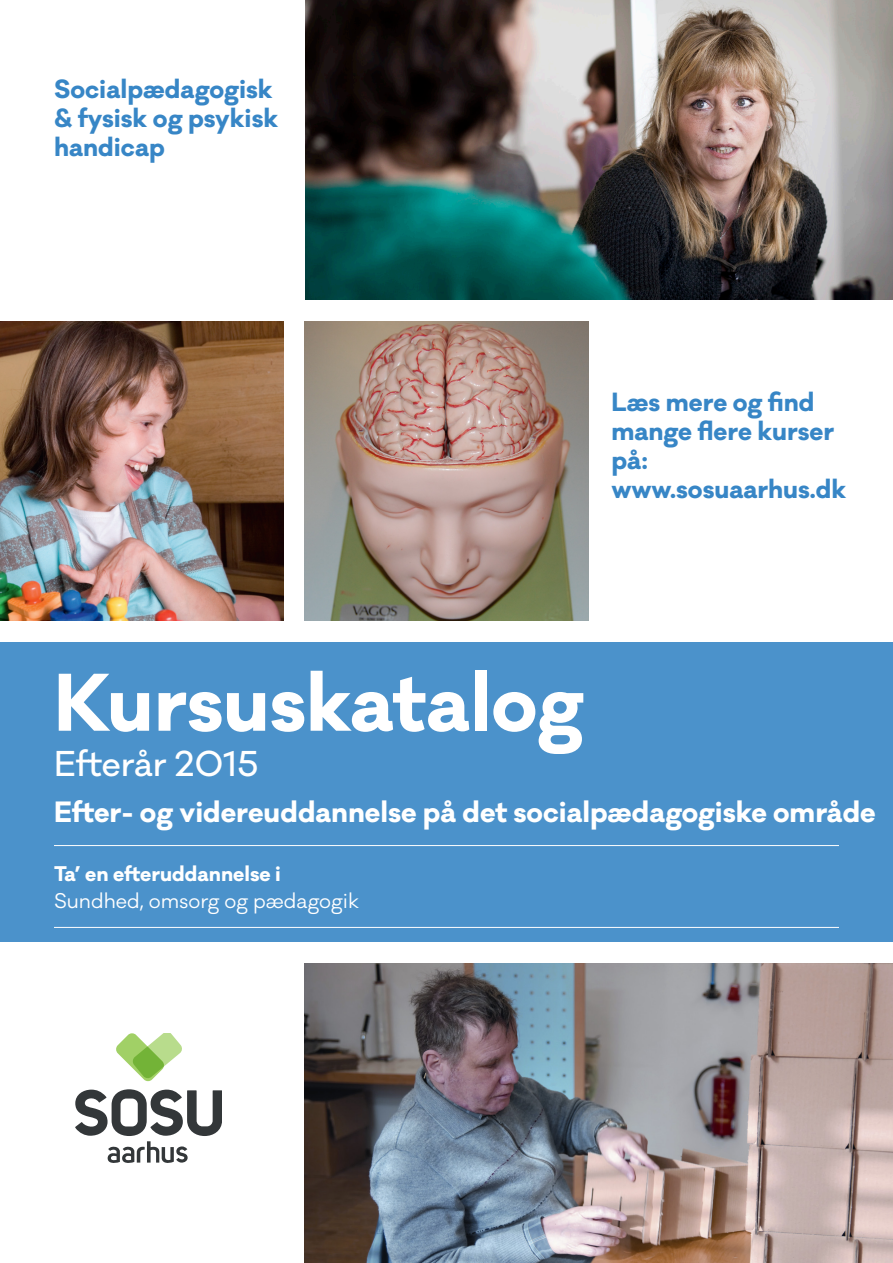
<style>
.page{position:relative;width:893px;height:1263px;background:#fff}
.page>*{position:absolute;margin:0;border:0;box-sizing:border-box;transform-origin:0 0}
.t1{font:700 75px "Galano Classic";color:#fff}
.t2{font:500 33px "Galano Classic";color:#fff}
.t3{font:700 27px "Galano Classic";color:#fff}
.t4{font:700 24.15px/29px "Galano Classic";color:#3786c6}
.t5{font:19.5px "Galano Classic";color:#fff}
.t6{font:700 19.5px "Galano Classic";color:#fff}
</style>
<div class="page">
<img style="left:306px;top:0;width:587px;height:300px">
<img style="left:305px;top:321px;width:283px;height:300px">
<img style="left:0;top:321px;width:283px;height:300px">
<img style="left:305px;top:963px;width:588px;height:300px">
<div style="left:0;top:642px;width:893px;height:300px;background:#4b92cb"></div>
<svg style="left:116px;top:1033px;width:66px;height:48px"></svg>
<svg style="left:75px;top:1089px;width:147px;height:74px"></svg>
<hr style="left:54px;top:927px;width:785px;height:1px;background:#fff">
<hr style="left:54px;top:845px;width:785px;height:1px;background:#fff">
<p class="t4" style="left:54px;top:75px;width:226px">Socialpædagogisk &amp; fysisk og psykisk handicap</p>
<p class="t4" style="left:611px;top:388px;width:205px">Læs mere og find</p>
<p class="t4" style="left:611px;top:417px;width:224px">mange flere kurser på:</p>
<p class="t4" style="left:611px;top:475px;width:236px">www.sosuaarhus.dk</p>
<p class="t1" style="left:54px;top:652px;width:531px">Kursuskatalog</p>
<p class="t2" style="left:54px;top:742px;width:206px">Efterår 2015</p>
<p class="t3" style="left:54px;top:794px;width:823px">Efter- og videreuddannelse på det socialpædagogiske område</p>
<p class="t6" style="left:54px;top:860px;width:228px">Ta’ en efteruddannelse i</p>
<p class="t5" style="left:54px;top:888px;width:307px">Sundhed, omsorg og pædagogik</p>
</div>
